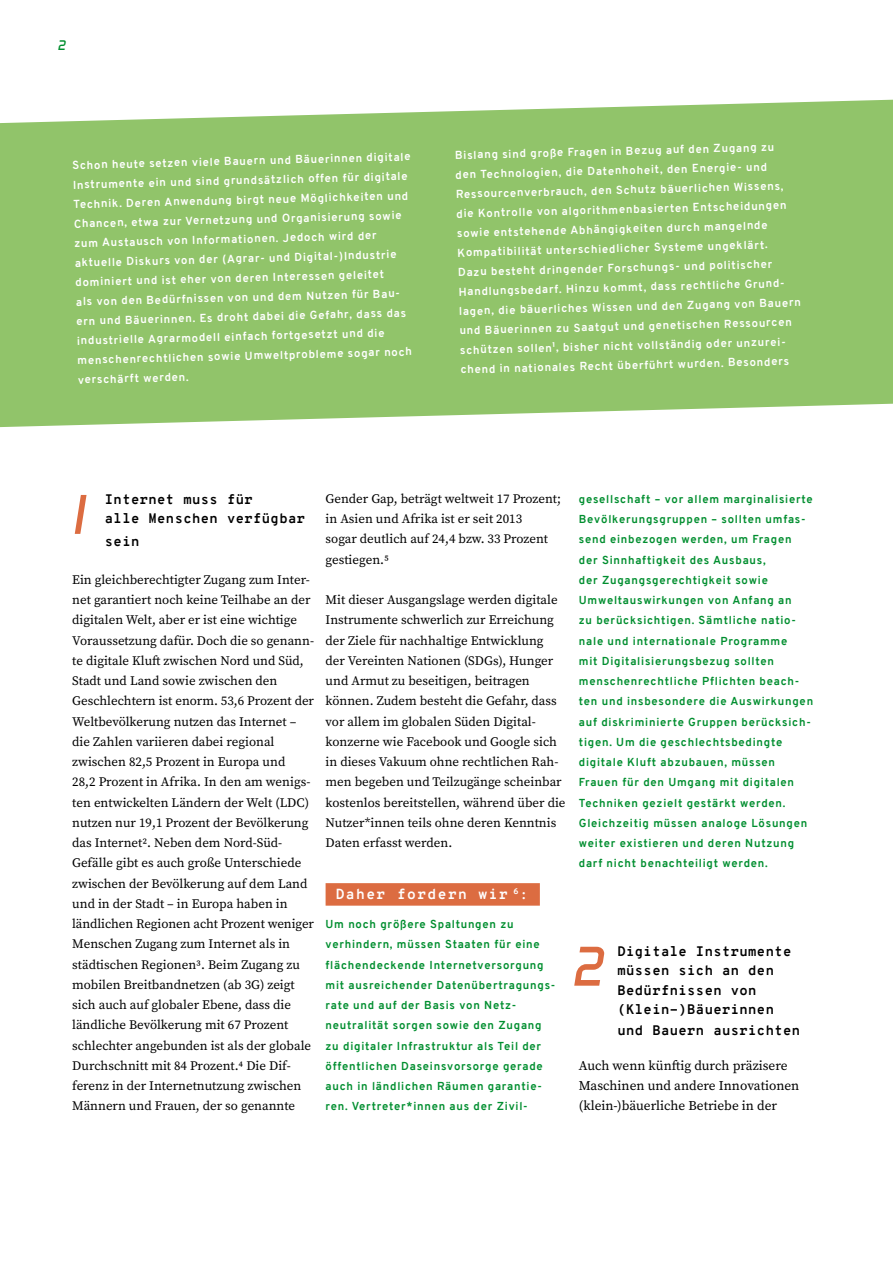
<style>
.page{position:relative;width:893px;height:1263px;background:#fff}
.page>*{position:absolute;margin:0;border:0;box-sizing:border-box;transform-origin:0 0}
.t1{font:italic 700 54px "Digital Serial";color:#dc6c41}
.t2{font:700 14.25px "Overpass Mono";letter-spacing:.1em;color:#fff}
.t3{font:700 13.5px/19.5px "Overpass Mono";letter-spacing:.03em;color:#000}
.t4{font:italic 700 13.5px "Digital Serial";color:#008e2f}
.t5{font:13.35px/20.2px "Source Serif Pro";color:#000}
.t6{font:12.9px/20.2px "Source Serif Pro";color:#000}
.t7{font:700 11.25px/19.6px "Overpass";color:#fff}
.t8{font:700 11.25px/20.2px "Overpass";letter-spacing:.07em;color:#008e2f}
.t9{font:700 8.25px "Overpass Mono";color:#fff}
</style>
<div class="page">
<svg style="left:0;top:100px;width:893px;height:327px;background:#98c874"></svg>
<div style="left:326px;top:883px;width:214px;height:23px;background:#dc6c41"></div>
<p class="t4" style="left:57px;top:37px;width:10px">2</p>
<p class="t7" style="left:72px;top:154px;width:340px;rotate:-1deg">Schon heute setzen viele Bauern und Bäuerinnen digitale Instrumente ein und sind grundsätzlich offen für digitale Technik. Deren Anwendung birgt neue Möglichkeiten und Chancen, etwa zur Vernetzung und Organisierung sowie zum Austausch von Informationen. Jedoch wird der aktuelle Diskurs von der (Agrar- und Digital-)Industrie dominiert und ist eher von deren Interessen geleitet<br>als von den Bedürfnissen von und dem Nutzen für Bau&shy;ern und Bäuerinnen. Es droht dabei die Gefahr, dass das industrielle Agrarmodell einfach fortgesetzt und die menschenrechtlichen sowie Umweltprobleme sogar noch verschärft werden.</p>
<p class="t7" style="left:455px;top:144px;width:345px;rotate:-1deg">Bislang sind große Fragen in Bezug auf den Zugang zu<br>den Technologien, die Datenhoheit, den Energie- und Ressourcenverbrauch, den Schutz bäuerlichen Wissens, die Kontrolle von algorithmenbasierten Entscheidungen sowie entstehende Abhängigkeiten durch mangelnde Kompatibilität unterschiedlicher Systeme ungeklärt.<br>Dazu besteht dringender Forschungs- und politischer Handlungsbedarf. Hinzu kommt, dass rechtliche Grund&shy;lagen, die bäuerliches Wissen und den Zugang von Bauern und Bäuerinnen zu Saatgut und genetischen Ressourcen schützen sollen1, bisher nicht vollständig oder unzurei&shy;chend in nationales Recht überführt wurden. Besonders</p>
<h1 class="t1" style="left:60px;top:483px;width:37px">1</h1>
<p class="t3" style="left:105px;top:489px;width:202px">Internet muss für<br>alle Menschen verfügbar</p>
<p class="t3" style="left:105px;top:531px;width:36px">sein</p>
<p class="t6" style="left:72px;top:569px;width:243px">Ein gleichberechtigter Zugang zum Inter&shy;net garantiert noch keine Teilhabe an der digitalen Welt, aber er ist eine wichtige Voraussetzung dafür. Doch die so genann&shy;te digitale Kluft zwischen Nord und Süd, Stadt und Land sowie zwischen den Geschlechtern ist enorm. 53,6 Prozent der Weltbevölkerung nutzen das Internet – die Zahlen variieren dabei regional zwischen 82,5 Prozent in Europa und<br>28,2 Prozent in Afrika. In den am wenigs&shy;ten entwickelten Ländern der Welt (LDC) nutzen nur 19,1 Prozent der Bevölkerung das Internet2. Neben dem Nord-Süd-Gefälle gibt es auch große Unterschiede zwischen der Bevölkerung auf dem Land und in der Stadt – in Europa haben in ländlichen Regionen acht Prozent weniger Menschen Zugang zum Internet als in städtischen Regionen3. Beim Zugang zu mobilen Breitbandnetzen (ab 3G) zeigt sich auch auf globaler Ebene, dass die ländliche Bevölkerung mit 67 Prozent schlechter angebunden ist als der globale Durchschnitt mit 84 Prozent.4 Die Dif&shy;ferenz in der Internetnutzung zwischen Männern und Frauen, der so genannte</p>
<p class="t6" style="left:326px;top:488px;width:237px">Gender Gap, beträgt weltweit 17 Prozent; in Asien und Afrika ist er seit 2013<br>sogar deutlich auf 24,4 bzw. 33 Prozent gestiegen.5</p>
<p class="t6" style="left:326px;top:590px;width:241px">Mit dieser Ausgangslage werden digitale Instrumente schwerlich zur Erreichung der Ziele für nachhaltige Entwicklung der Vereinten Nationen (SDGs), Hunger und Armut zu beseitigen, beitragen können. Zudem besteht die Gefahr, dass vor allem im globalen Süden Digital&shy;konzerne wie Facebook und Google sich in dieses Vakuum ohne rechtlichen Rah&shy;men begeben und Teilzugänge scheinbar kostenlos bereitstellen, während über die Nutzer*innen teils ohne deren Kenntnis Daten erfasst werden.</p>
<p class="t9" style="left:513px;top:885px;width:7px">6</p>
<p class="t2" style="left:336px;top:884px;width:194px">Daher fordern wir :</p>
<p class="t8" style="left:326px;top:914px;width:230px">Um noch größere Spaltungen zu verhindern, müssen Staaten für eine flächendeckende Internetversorgung mit ausreichender Datenübertragungs&shy;rate und auf der Basis von Netz&shy;neutralität sorgen sowie den Zugang zu digitaler Infrastruktur als Teil der öffentlichen Daseinsvorsorge gerade auch in ländlichen Räumen garantie&shy;ren. Vertreter*innen aus der Zivil-</p>
<p class="t8" style="left:579px;top:489px;width:236px">gesellschaft – vor allem marginalisierte Bevölkerungsgruppen – sollten umfas&shy;send einbezogen werden, um Fragen der Sinnhaftigkeit des Ausbaus,<br>der Zugangsgerechtigkeit sowie Umweltauswirkungen von Anfang an<br>zu berücksichtigen. Sämtliche natio&shy;nale und internationale Programme<br>mit Digitalisierungsbezug sollten menschenrechtliche Pflichten beach&shy;ten und insbesondere die Auswirkungen auf diskriminierte Gruppen berücksich&shy;tigen. Um die geschlechtsbedingte digitale Kluft abzubauen, müssen Frauen für den Umgang mit digitalen Techniken gezielt gestärkt werden.<br>Gleichzeitig müssen analoge Lösungen weiter existieren und deren Nutzung darf nicht benachteiligt werden.</p>
<h1 class="t1" style="left:569px;top:935px;width:37px">2</h1>
<p class="t3" style="left:617px;top:941px;width:176px">Digitale Instrumente müssen sich an den<br>Bedürfnissen von (Klein-)Bäuerinnen</p>
<p class="t3" style="left:617px;top:1021px;width:184px">und Bauern ausrichten</p>
<p class="t5" style="left:579px;top:1055px;width:222px">Auch wenn künftig durch präzisere<br>Maschinen und andere Innovationen (klein-)bäuerliche Betriebe in der</p>
</div>
